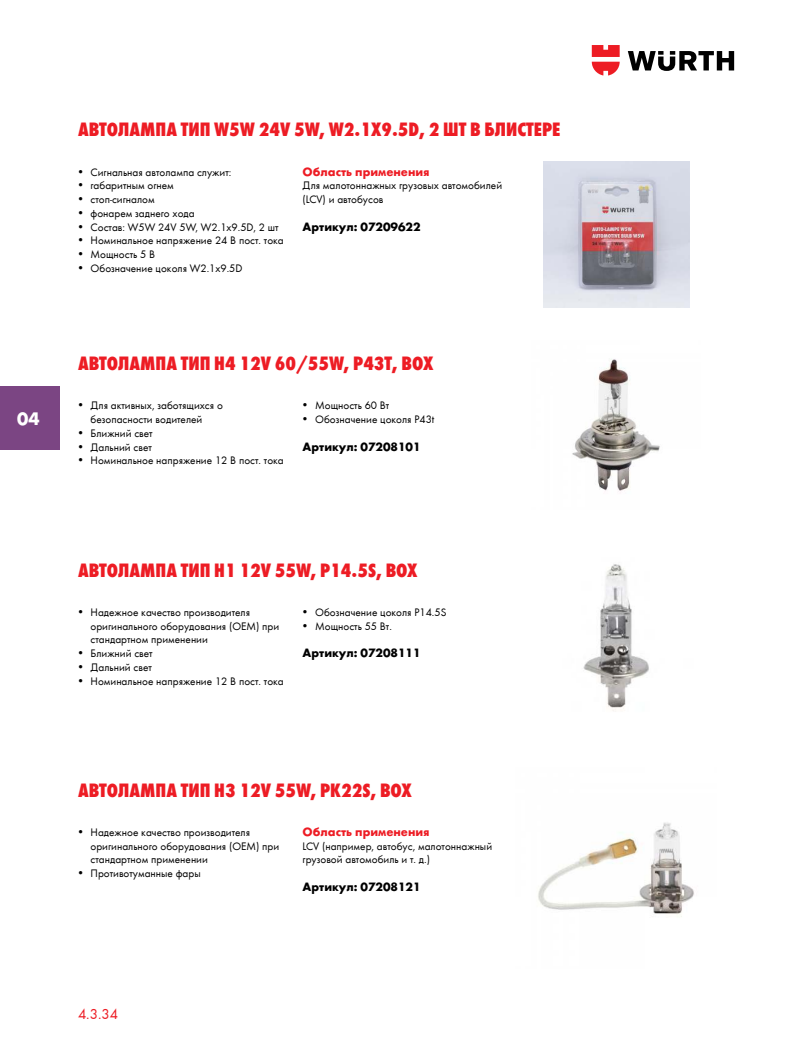
<style>
.page{position:relative;width:798px;height:1053px;background:#fff}
.page>*{position:absolute;margin:0;border:0;box-sizing:border-box;transform-origin:0 0}
.t1{font:20px "Wuerth Extra Bold Cond Caps";color:#ed1c24}
.t2{font:700 18.75px "Wuerth";color:#fff}
.t3{font:15px "Wuerth";color:#ed1c24}
.t4{font:700 12.5px "Wuerth";color:#000}
.t5{font:700 12.5px "Wuerth";color:#ed1c24}
.t6{font:11.25px/13.8px "Wuerth";color:#000}
</style>
<div class="page">
<img style="left:583px;top:564px;width:66px;height:147px">
<img style="left:538px;top:822px;width:156px;height:95px">
<img style="left:572px;top:359px;width:88px;height:132px">
<img style="left:543px;top:162px;width:145px;height:145px">
<svg style="left:627px;top:51px;width:106px;height:20px"></svg>
<svg style="left:591px;top:45px;width:28px;height:30px"></svg>
<div style="left:0;top:386px;width:59px;height:64px;background:#7b4583"></div>
<h2 class="t2" style="left:17px;top:408px;width:24px">04</h2>
<h1 class="t1" style="left:78px;top:116px;width:484px">АВТОЛАМПА ТИП W5W 24V 5W, W2.1X9.5D, 2 ШТ В БЛИСТЕРЕ</h1>
<p class="t5" style="left:302px;top:162px;width:128px">Область применения</p>
<p class="t6" style="left:302px;top:178px;width:201px">Для малотоннажных грузовых автомобилей (LCV) и автобусов</p>
<p class="t4" style="left:302px;top:217px;width:119px">Артикул: 07209622</p>
<p class="t6" style="left:78px;top:164px;width:155px">• Сигнальная автолампа служит:</p>
<p class="t6" style="left:78px;top:178px;width:97px">• габаритным огнем</p>
<p class="t6" style="left:78px;top:192px;width:78px">• стоп-сигналом</p>
<p class="t6" style="left:78px;top:206px;width:118px">• фонарем заднего хода</p>
<p class="t6" style="left:78px;top:219px;width:202px">• Состав: W5W 24V 5W, W2.1x9.5D, 2 шт</p>
<p class="t6" style="left:78px;top:233px;width:207px">• Номинальное напряжение 24 В пост. тока</p>
<p class="t6" style="left:78px;top:247px;width:79px">• Мощность 5 В</p>
<p class="t6" style="left:78px;top:261px;width:166px">• Обозначение цоколя W2.1x9.5D</p>
<h1 class="t1" style="left:78px;top:349px;width:357px">АВТОЛАМПА ТИП H4 12V 60/55W, P43T, BOX</h1>
<p class="t6" style="left:302px;top:398px;width:88px">• Мощность 60 Вт</p>
<p class="t6" style="left:302px;top:412px;width:133px">• Обозначение цоколя P43t</p>
<p class="t4" style="left:302px;top:437px;width:119px">Артикул: 07208101</p>
<p class="t6" style="left:90px;top:398px;width:134px;text-indent:-12px">• Для активных, заботящихся о безопасности водителей</p>
<p class="t6" style="left:78px;top:426px;width:76px">• Ближний свет</p>
<p class="t6" style="left:78px;top:439px;width:75px">• Дальний свет</p>
<p class="t6" style="left:78px;top:453px;width:207px">• Номинальное напряжение 12 В пост. тока</p>
<h1 class="t1" style="left:78px;top:556px;width:341px">АВТОЛАМПА ТИП H1 12V 55W, P14.5S, BOX</h1>
<p class="t6" style="left:302px;top:604px;width:145px">• Обозначение цоколя P14.5S</p>
<p class="t6" style="left:302px;top:618px;width:91px">• Мощность 55 Вт.</p>
<p class="t4" style="left:302px;top:643px;width:119px">Артикул: 07208111</p>
<p class="t6" style="left:90px;top:604px;width:190px;text-indent:-12px">• Надежное качество производителя оригинального оборудования (OEM) при стандартном применении</p>
<p class="t6" style="left:78px;top:646px;width:76px">• Ближний свет</p>
<p class="t6" style="left:78px;top:659px;width:75px">• Дальний свет</p>
<p class="t6" style="left:78px;top:673px;width:207px">• Номинальное напряжение 12 В пост. тока</p>
<h1 class="t1" style="left:78px;top:776px;width:335px">АВТОЛАМПА ТИП H3 12V 55W, PK22S, BOX</h1>
<p class="t5" style="left:302px;top:822px;width:128px">Область применения</p>
<p class="t6" style="left:302px;top:838px;width:191px">LCV (например, автобус, малотоннажный грузовой автомобиль и т. д.)</p>
<p class="t4" style="left:302px;top:877px;width:119px">Артикул: 07208121</p>
<p class="t6" style="left:90px;top:824px;width:190px;text-indent:-12px">• Надежное качество производителя оригинального оборудования (OEM) при стандартном применении</p>
<p class="t6" style="left:78px;top:866px;width:124px">• Противотуманные фары</p>
<h3 class="t3" style="left:78px;top:1005px;width:41px">4.3.34</h3>
</div>
